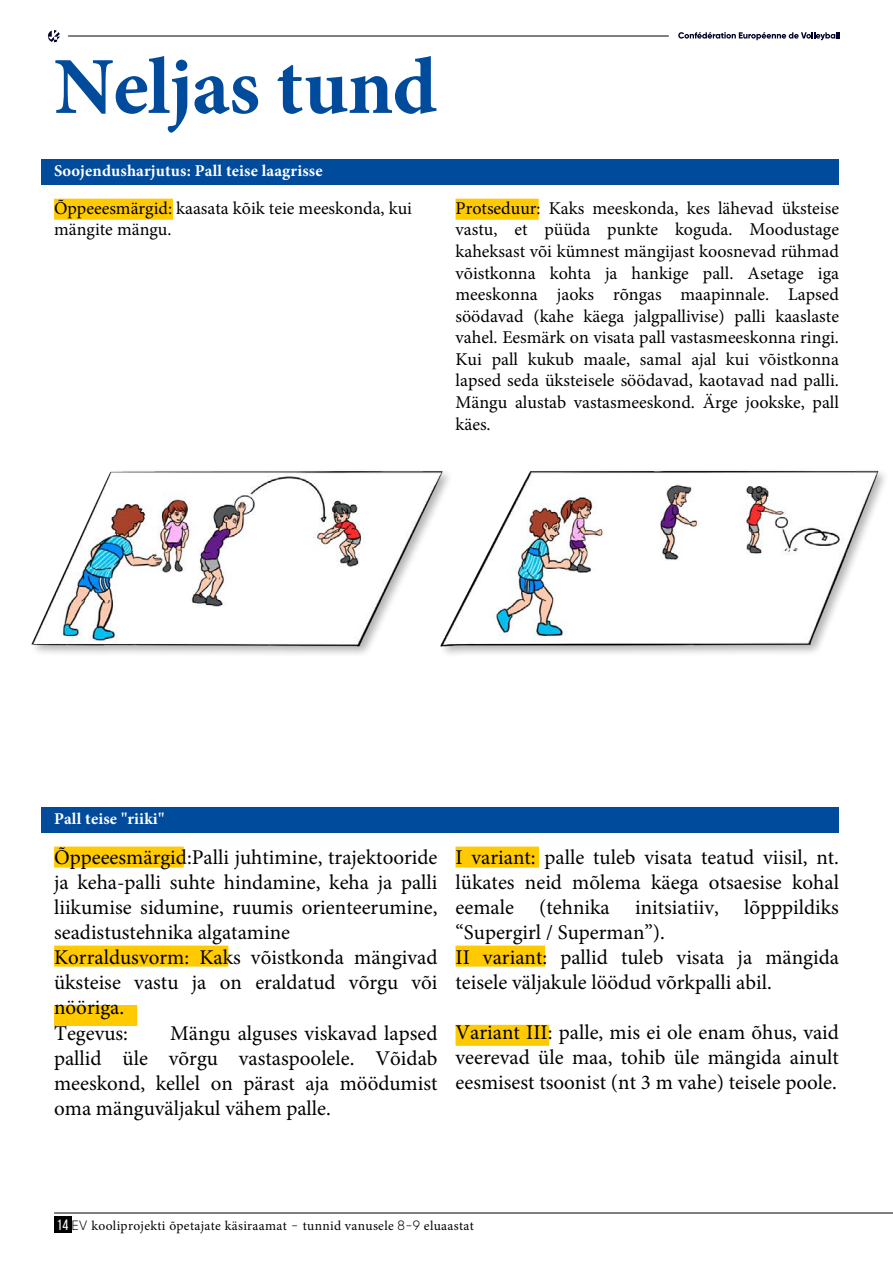
<style>
.page{position:relative;width:893px;height:1263px;background:#fff}
.page>*{position:absolute;margin:0;border:0;box-sizing:border-box;transform-origin:0 0}
.Chapter{font:700 81px "Minion Pro";letter-spacing:-.01em;color:#004b9c}
.Gilroy_basic{font:21px/25px "Minion Pro";color:#000}
.Gilroy_basic-2{font:18px/21.6px "Minion Pro";color:#000}
.Sub-header_blue_back{font:700 16.5px "Minion Pro";letter-spacing:.01em;color:#fff}
.t1{font:13.5px "Minion Pro";letter-spacing:.025em;color:#020203}
.s1{font-family:"Bebas Neue";font-size:15px;color:#fff}
.s2{font-family:"Gilroy";font-weight:300}
</style>
<div class="page">
<div style="left:54px;top:1216px;width:17px;height:16px;background:#020203"></div>
<hr style="left:54px;top:1213px;width:839px;height:1px;background:#020203">
<svg style="left:678px;top:32px;width:162px;height:8px"></svg>
<hr style="left:68px;top:36px;width:601px;height:1px;background:#020203">
<svg style="left:48px;top:30px;width:12px;height:12px"></svg>
<div style="left:41px;top:159px;width:798px;height:25px;background:#004b9c"></div>
<div style="left:54px;top:199px;width:119px;height:21px;background:#ffca00"></div>
<div style="left:455px;top:199px;width:84px;height:21px;background:#ffca00"></div>
<div style="left:41px;top:807px;width:798px;height:25px;background:#004b9c"></div>
<div style="left:54px;top:846px;width:130px;height:21px;background:#ffca00"></div>
<div style="left:54px;top:945px;width:174px;height:21px;background:#ffca00"></div>
<div style="left:54px;top:1005px;width:83px;height:21px;background:#ffca00"></div>
<div style="left:455px;top:846px;width:84px;height:21px;background:#ffca00"></div>
<div style="left:455px;top:945px;width:90px;height:21px;background:#ffca00"></div>
<div style="left:455px;top:1025px;width:94px;height:21px;background:#ffca00"></div>
<img style="left:31px;top:470px;width:851px;height:185px">
<p class="Chapter" style="left:54px;top:30px;width:384px">Neljas tund</p>
<p class="Sub-header_blue_back" style="left:54px;top:159px;width:270px">Soojendusharjutus: Pall teise laagrisse</p>
<p class="Gilroy_basic-2" style="left:54px;top:198px;width:360px">Õppeeesmärgid: kaasata kõik teie meeskonda, kui mängite mängu.</p>
<p class="Gilroy_basic-2" style="left:455px;top:197px;width:385px;text-align:justify">Protseduur: Kaks meeskonda, kes lähevad üksteise vastu, et püüda punkte koguda. Moodustage kaheksast või kümnest mängijast koosnevad rühmad võistkonna kohta ja hankige pall. Asetage iga meeskonna jaoks rõngas maapinnale. Lapsed söödavad (kahe käega jalgpallivise) palli kaaslaste vahel. Eesmärk on visata pall vastasmeeskonna ringi.<br>Kui pall kukub maale, samal ajal kui võistkonna lapsed seda üksteisele söödavad, kaotavad nad palli.<br>Mängu alustab vastasmeeskond. Ärge jookske, pall käes.</p>
<p class="Sub-header_blue_back" style="left:54px;top:807px;width:112px">Pall teise "riiki"</p>
<p class="Gilroy_basic" style="left:54px;top:845px;width:385px">Õppeeesmärgid:Palli juhtimine, trajektooride ja keha-palli suhte hindamine, keha ja palli liikumise sidumine, ruumis orienteerumine, seadistustehnika algatamine<br>Korraldusvorm: Kaks võistkonda mängivad üksteise vastu ja on eraldatud võrgu või nööriga.<br>Tegevus:</p>
<p class="Gilroy_basic" style="left:54px;top:1020px;width:385px;text-align:justify;text-indent:116px">Mängu alguses viskavad lapsed pallid üle võrgu vastaspoolele. Võidab meeskond, kellel on pärast aja möödumist oma mänguväljakul vähem palle.</p>
<p class="Gilroy_basic" style="left:455px;top:845px;width:385px">I variant: palle tuleb visata teatud viisil, nt. lükates neid mõlema käega otsaesise kohal eemale (tehnika initsiatiiv, lõpppildiks “Supergirl / Superman”).<br>II variant: pallid tuleb visata ja mängida teisele väljakule löödud võrkpalli abil.</p>
<p class="Gilroy_basic" style="left:455px;top:1020px;width:385px;text-align:justify">Variant III: palle, mis ei ole enam õhus, vaid veerevad üle maa, tohib üle mängida ainult eesmisest tsoonist (nt 3 m vahe) teisele poole.</p>
<p class="t1" style="left:57px;top:1216px;width:418px"><span class="s1">14</span><span class="s2">CEV</span> kooliprojekti õpetajate käsiraamat <span class="s2">-</span> tunnid vanusele <span class="s2">8-9</span> eluaastat</p>
</div>
